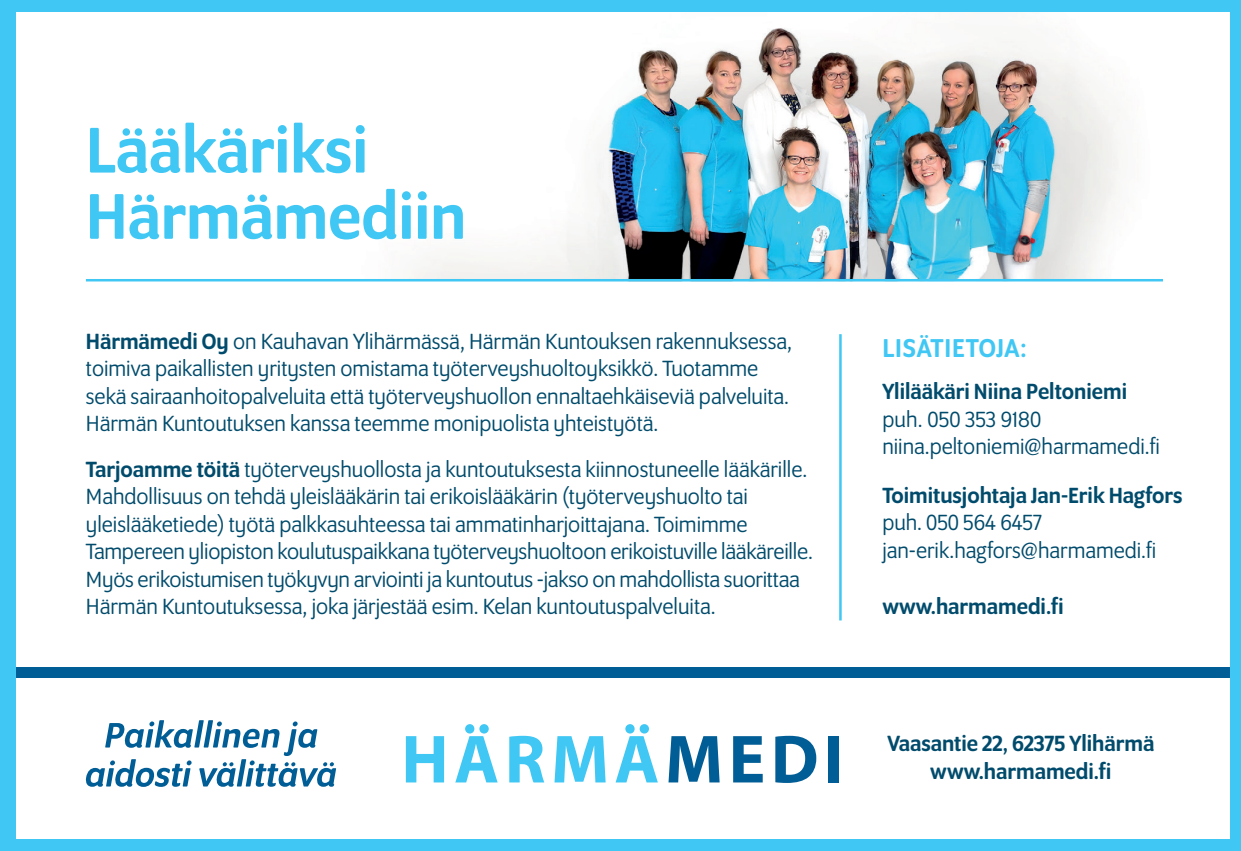
<style>
.page{position:relative;width:1241px;height:851px;background:#fff}
.page>*{position:absolute;margin:0;border:0;box-sizing:border-box;transform-origin:0 0}
.t1{font:500 69.75px/66.2px "Program OT";color:#40c7f4}
.t2{font:500 27.75px "Program OT";letter-spacing:.025em;color:#40c7f4}
.t3{font:23.75px/27.5px "Program OT";color:#004b6c}
.t4{font:500 23.75px/27.5px "Program OT";color:#004b6c;text-align:center}
.s1{font-weight:500}
</style>
<div class="page">
<div style="left:0;top:0;width:1240px;height:850px;background:#40c7f4"></div>
<div style="left:16px;top:12px;width:1212px;height:826px;background:#fff"></div>
<div style="left:16px;top:667px;width:1212px;height:10px;background:#005d95"></div>
<svg style="left:85px;top:720px;width:251px;height:66px"></svg>
<img style="left:85px;top:28px;width:1078px;height:253px">
<svg style="left:406px;top:736px;width:38px;height:46px"></svg>
<svg style="left:455px;top:724px;width:42px;height:58px"></svg>
<svg style="left:509px;top:735px;width:35px;height:47px"></svg>
<svg style="left:554px;top:736px;width:51px;height:46px"></svg>
<svg style="left:615px;top:724px;width:42px;height:58px"></svg>
<svg style="left:668px;top:736px;width:51px;height:46px"></svg>
<svg style="left:733px;top:736px;width:29px;height:46px"></svg>
<svg style="left:775px;top:735px;width:41px;height:47px"></svg>
<div style="left:828px;top:736px;width:11px;height:46px;background:#005d95"></div>
<hr style="left:86px;top:279px;width:1076px;height:2px;background:#40c7f4">
<hr style="left:839px;top:334px;width:2px;height:286px;background:#40c7f4">
<h1 class="t1" style="left:86px;top:116px;width:382px">Lääkäriksi<br>Härmämediin</h1>
<p class="t3" style="left:86px;top:327px;width:707px"><span class="s1">Härmämedi Oy</span> on Kauhavan Ylihärmässä, Härmän Kuntouksen rakennuksessa, toimiva paikallisten yritysten omistama työterveyshuoltoyksikkö. Tuotamme sekä sairaanhoitopalveluita että työterveyshuollon ennaltaehkäiseviä palveluita.<br>Härmän Kuntoutuksen kanssa teemme monipuolista yhteistyötä.</p>
<p class="t3" style="left:86px;top:455px;width:728px"><span class="s1">Tarjoamme töitä</span> työterveyshuollosta ja kuntoutuksesta kiinnostuneelle lääkärille.<br>Mahdollisuus on tehdä yleislääkärin tai erikoislääkärin (työterveyshuolto tai yleislääketiede) työtä palkkasuhteessa tai ammatinharjoittajana. Toimimme Tampereen yliopiston koulutuspaikkana työterveyshuoltoon erikoistuville lääkäreille.<br>Myös erikoistumisen työkyvyn arviointi ja kuntoutus -jakso on mahdollista suorittaa Härmän Kuntoutuksessa, joka järjestää esim. Kelan kuntoutuspalveluita.</p>
<p class="t2" style="left:882px;top:333px;width:146px">LISÄTIETOJA:</p>
<p class="t4" style="left:882px;top:377px;width:246px">Ylilääkäri Niina Peltoniemi</p>
<p class="t3" style="left:882px;top:405px;width:279px">puh. 050 353 9180 niina.peltoniemi@harmamedi.fi</p>
<p class="t4" style="left:882px;top:481px;width:302px">Toimitusjohtaja Jan-Erik Hagfors</p>
<p class="t3" style="left:882px;top:509px;width:275px">puh. 050 564 6457 jan-erik.hagfors@harmamedi.fi</p>
<p class="t4" style="left:882px;top:592px;width:183px">www.harmamedi.fi</p>
<p class="t4" style="left:887px;top:729px;width:268px">Vaasantie 22, 62375 Ylihärmä www.harmamedi.fi</p>
</div>
